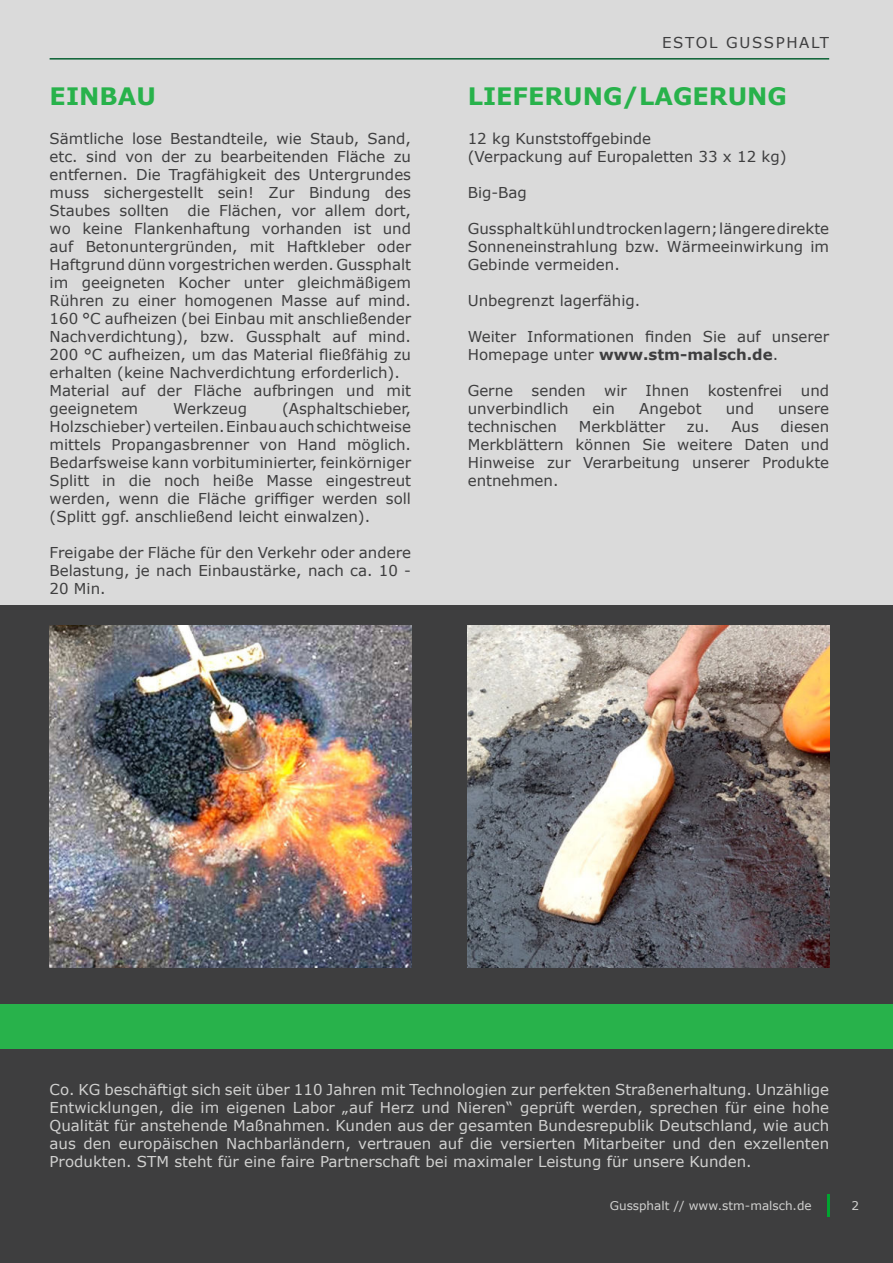
<style>
.page{position:relative;width:893px;height:1263px;background:#fff}
.page>*{position:absolute;margin:0;border:0;box-sizing:border-box;transform-origin:0 0}
.t1{font:700 24px "Verdana";color:#28b24b}
.t2{font:15px/18px "Verdana";color:#3e3e3f}
.t3{font:15px/18px "Verdana";color:#d1d1d0;text-align:justify}
.t4{font:15px "Verdana";letter-spacing:.11em;color:#3e3e3f}
.t5{font:12px "Verdana";color:#d1d1d0}
.s1{font-weight:700}
</style>
<div class="page">
<div style="left:0;top:0;width:893px;height:606px;background:#dadada"></div>
<div style="left:0;top:606px;width:893px;height:657px;background:#3e3e3f"></div>
<hr style="left:50px;top:58px;width:779px;height:2px;background:#096032">
<div style="left:0;top:1004px;width:893px;height:45px;background:#28b24b"></div>
<hr style="left:827px;top:1194px;width:2px;height:23px;background:#00a430">
<img style="left:468px;top:625px;width:361px;height:342px">
<img style="left:50px;top:625px;width:361px;height:342px">
<p class="t4" style="left:662px;top:36px;width:169px">ESTOL GUSSPHALT</p>
<h1 class="t1" style="left:50px;top:87px;width:108px">EINBAU</h1>
<h1 class="t1" style="left:468px;top:87px;width:321px">LIEFERUNG/LAGERUNG</h1>
<p class="t2" style="left:50px;top:131px;width:363px">Sämtliche lose Bestandteile, wie Staub, Sand, etc. sind von der zu bearbeitenden Fläche zu entfernen. Die Tragfähigkeit des Untergrundes muss sichergestellt sein! Zur Bindung des Staubes sollten die Flächen, vor allem dort, wo keine Flankenhaftung vorhanden ist und auf Betonuntergründen, mit Haftkleber oder Haftgrund dünn vorgestrichen werden. Gussphalt im geeigneten Kocher unter gleichmäßigem Rühren zu einer homogenen Masse auf mind.<br>160 °C aufheizen (bei Einbau mit anschließender Nachverdichtung), bzw. Gussphalt auf mind.<br>200 °C aufheizen, um das Material fließfähig zu erhalten (keine Nachverdichtung erforderlich).<br>Material auf der Fläche aufbringen und mit geeignetem</p>
<p class="t2" style="left:468px;top:130px;width:320px">12 kg Kunststoffgebinde<br>(Verpackung auf Europaletten 33 x 12 kg)</p>
<p class="t2" style="left:468px;top:185px;width:61px">Big-Bag</p>
<p class="t2" style="left:468px;top:220px;width:363px;text-align:justify">Gussphalt kühl und trocken lagern; längere direkte Sonneneinstrahlung bzw. Wärmeeinwirkung im Gebinde vermeiden.</p>
<p class="t2" style="left:468px;top:292px;width:174px">Unbegrenzt lagerfähig.</p>
<p class="t2" style="left:468px;top:328px;width:363px">Weiter Informationen finden Sie auf unserer<br>Homepage unter <span class="s1">www.stm-malsch.de</span>.</p>
<p class="t2" style="left:468px;top:383px;width:363px">Gerne senden wir Ihnen kostenfrei und unverbindlich</p>
<p class="t2" style="left:50px;top:401px;width:363px;text-align:justify;text-indent:232px">(Asphaltschieber, Holzschieber) verteilen. Einbau auch schichtweise mittels Propangasbrenner von Hand möglich.<br>Bedarfsweise kann vorbituminierter, feinkörniger Splitt in die noch heiße Masse eingestreut werden, wenn die Fläche griffiger werden soll (Splitt ggf. anschließend leicht einwalzen).</p>
<p class="t2" style="left:50px;top:544px;width:363px;text-align:justify">Freigabe der Fläche für den Verkehr oder andere Belastung, je nach Einbaustärke, nach ca. 10 - 20 Min.</p>
<p class="t2" style="left:173px;top:401px;width:75px">Werkzeug</p>
<p class="t2" style="left:593px;top:401px;width:24px">ein</p>
<p class="t2" style="left:639px;top:401px;width:64px">Angebot</p>
<p class="t2" style="left:726px;top:401px;width:30px">und</p>
<p class="t2" style="left:778px;top:401px;width:53px">unsere</p>
<p class="t2" style="left:468px;top:419px;width:91px">technischen</p>
<p class="t2" style="left:579px;top:419px;width:88px">Merkblätter</p>
<p class="t2" style="left:687px;top:419px;width:73px">zu. Aus</p>
<p class="t2" style="left:468px;top:419px;width:363px;text-align:justify;text-indent:313px">diesen Merkblättern können Sie weitere Daten und Hinweise zur Verarbeitung unserer Produkte entnehmen.</p>
<p class="t3" style="left:50px;top:1082px;width:781px">Co. KG beschäftigt sich seit über 110 Jahren mit Technologien zur perfekten Straßenerhaltung. Unzählige Entwicklungen, die im eigenen Labor „auf Herz und Nieren“ geprüft werden, sprechen für eine hohe Qualität für anstehende Maßnahmen. Kunden aus der gesamten Bundesrepublik Deutschland, wie auch aus den europäischen Nachbarländern, vertrauen auf die versierten Mitarbeiter und den exzellenten Produkten. STM steht für eine faire Partnerschaft bei maximaler Leistung für unsere Kunden.</p>
<p class="t5" style="left:610px;top:1201px;width:203px">Gussphalt // www.stm-malsch.de</p>
<p class="t5" style="left:851px;top:1201px;width:9px">2</p>
</div>
